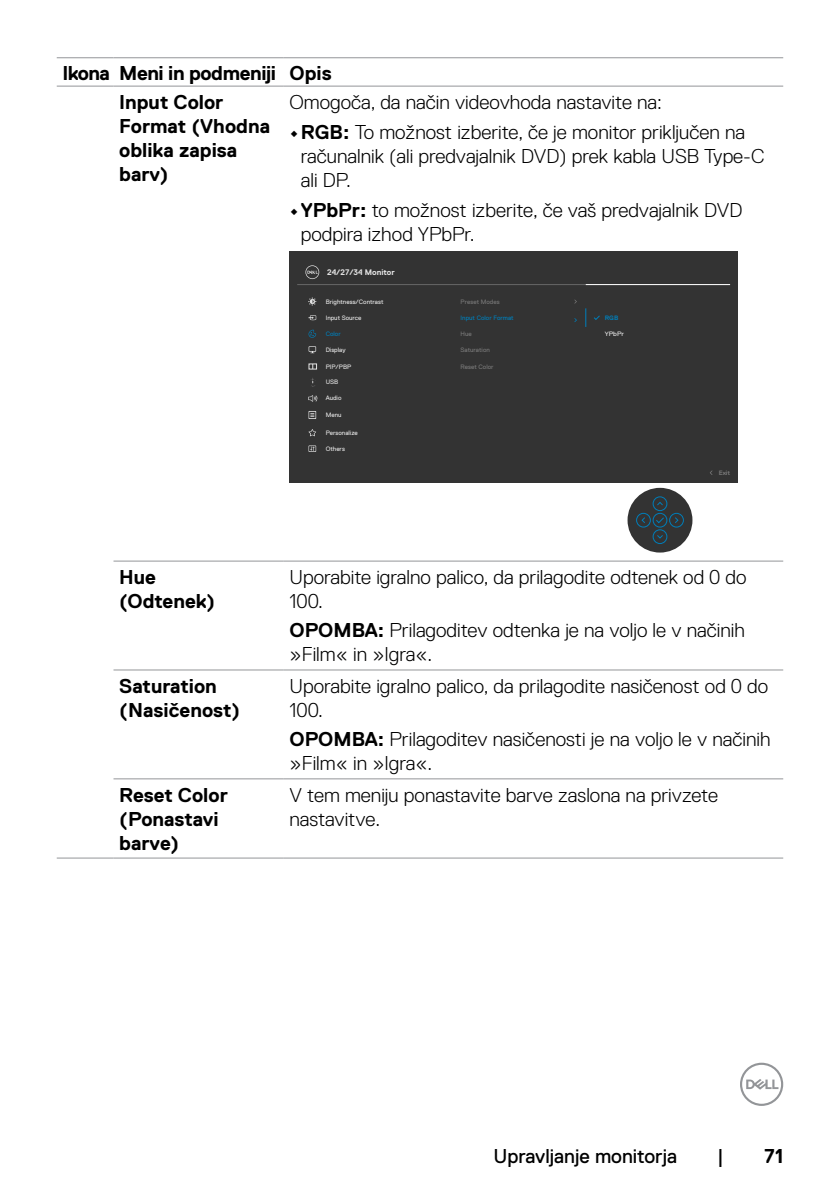
<style>
.page{position:relative;width:840px;height:1191px;background:#fff}
.page>*{position:absolute;margin:0;border:0;box-sizing:border-box;transform-origin:0 0}
.t1{font:300 20px/24px "Dell Replica";color:#000}
.t2{font:700 20px/24px "Dell Replica";color:#000}
.t3{font:700 20px/28.8px "Dell Replica";letter-spacing:-.02em;color:#000}
.t4{font:20px "Dell Replica";color:#000}
.t5{font:700 8px "Dell Replica";color:#e4e4e4}
.t6{font:6.4px "Dell Replica";color:#e4e4e4}
.t7{font:6.4px "Dell Replica";color:#787878}
.t8{font:6.4px "Dell Replica";color:#007db8}
.t9{font:6.4px "Dell Replica";color:#777}
.t10{font:6.4px "Dell Replica";color:#e4e4e4;scale:1.09 1}
.t11{font:700 6.4px "Dell Replica";color:#777}
.t12{font:700 6.4px "Dell Replica";color:#007db8}
.s1{font-weight:700}
</style>
<div class="page">
<svg style="left:740px;top:1062px;width:42px;height:44px"></svg>
<hr style="left:57px;top:57px;width:56px;height:1px;background:#939598">
<hr style="left:113px;top:57px;width:170px;height:1px;background:#939598">
<hr style="left:283px;top:57px;width:499px;height:1px;background:#939598">
<hr style="left:57px;top:86px;width:56px;height:1px;background:#939598">
<hr style="left:113px;top:86px;width:170px;height:1px;background:#939598">
<hr style="left:283px;top:86px;width:499px;height:1px;background:#939598">
<hr style="left:57px;top:857px;width:56px;height:1px;background:#939598">
<hr style="left:113px;top:857px;width:170px;height:1px;background:#939598">
<hr style="left:283px;top:857px;width:499px;height:1px;background:#939598">
<hr style="left:113px;top:561px;width:170px;height:1px;background:#939598">
<hr style="left:283px;top:561px;width:499px;height:1px;background:#939598">
<hr style="left:113px;top:669px;width:170px;height:1px;background:#939598">
<hr style="left:283px;top:669px;width:499px;height:1px;background:#939598">
<hr style="left:113px;top:778px;width:170px;height:1px;background:#939598">
<hr style="left:283px;top:778px;width:499px;height:1px;background:#939598">
<div style="left:289px;top:251px;width:448px;height:231px;background:#333"></div>
<div style="left:627px;top:488px;width:65px;height:64px;background:#333;border-radius:50%"></div>
<div style="left:652px;top:513px;width:14px;height:14px;border:1px solid #007db8;border-radius:50%"></div>
<div style="left:652px;top:529px;width:14px;height:15px;border:1px solid #007db8;border-radius:50%"></div>
<div style="left:652px;top:496px;width:14px;height:15px;border:1px solid #007db8;border-radius:50%"></div>
<div style="left:636px;top:513px;width:14px;height:14px;border:1px solid #007db8;border-radius:50%"></div>
<div style="left:669px;top:513px;width:14px;height:14px;border:1px solid #007db8;border-radius:50%"></div>
<svg style="left:657px;top:535px;width:6px;height:4px"></svg>
<svg style="left:657px;top:502px;width:6px;height:4px"></svg>
<svg style="left:675px;top:517px;width:3px;height:6px"></svg>
<svg style="left:641px;top:517px;width:4px;height:6px"></svg>
<svg style="left:654px;top:516px;width:10px;height:8px"></svg>
<svg style="left:594px;top:315px;width:6px;height:5px"></svg>
<svg style="left:585px;top:308px;width:1px;height:19px"></svg>
<hr style="left:297px;top:284px;width:432px;height:1px;background:#666">
<hr style="left:585px;top:284px;width:144px;height:1px;background:#fff">
<svg style="left:305px;top:265px;width:14px;height:14px"></svg>
<svg style="left:308px;top:315px;width:8px;height:5px"></svg>
<svg style="left:308px;top:329px;width:8px;height:9px"></svg>
<svg style="left:308px;top:297px;width:8px;height:8px"></svg>
<svg style="left:308px;top:346px;width:8px;height:6px"></svg>
<svg style="left:309px;top:347px;width:6px;height:6px"></svg>
<svg style="left:308px;top:363px;width:9px;height:6px"></svg>
<svg style="left:308px;top:429px;width:8px;height:7px"></svg>
<svg style="left:308px;top:445px;width:8px;height:7px"></svg>
<svg style="left:309px;top:446px;width:6px;height:5px"></svg>
<svg style="left:308px;top:411px;width:8px;height:8px"></svg>
<svg style="left:309px;top:412px;width:6px;height:6px"></svg>
<svg style="left:308px;top:395px;width:9px;height:7px"></svg>
<svg style="left:311px;top:378px;width:4px;height:9px"></svg>
<p class="t3" style="left:119px;top:59px;width:214px;text-indent:-57px">Ikona Meni in podmeniji Opis<br>Input Color</p>
<p class="t2" style="left:119px;top:114px;width:152px">Format (Vhodna oblika zapisa barv)</p>
<p class="t1" style="left:289px;top:90px;width:374px">Omogoča, da način videovhoda nastavite na:</p>
<p class="t1" style="left:300px;top:120px;width:465px;text-indent:-11px"><span class="s1">•RGB:</span> To možnost izberite, če je monitor priključen na računalnik (ali predvajalnik DVD) prek kabla USB Type-C ali DP.</p>
<p class="t1" style="left:300px;top:198px;width:443px;text-indent:-11px"><span class="s1">•YPbPr:</span> to možnost izberite, če vaš predvajalnik DVD podpira izhod YPbPr.</p>
<p class="t5" style="left:327px;top:267px;width:69px">24/27/34 Monitor</p>
<p class="t6" style="left:325px;top:298px;width:59px">Brightness/Contrast</p>
<p class="t6" style="left:325px;top:314px;width:37px">Input Source</p>
<p class="t8" style="left:325px;top:330px;width:17px">Color</p>
<p class="t6" style="left:325px;top:346px;width:21px">Display</p>
<p class="t6" style="left:325px;top:363px;width:27px">PIP/PBP</p>
<p class="t6" style="left:325px;top:378px;width:14px">USB</p>
<p class="t6" style="left:325px;top:395px;width:17px">Audio</p>
<p class="t6" style="left:325px;top:411px;width:17px">Menu</p>
<p class="t6" style="left:325px;top:429px;width:34px">Personalize</p>
<p class="t6" style="left:325px;top:445px;width:21px">Others</p>
<p class="t9" style="left:460px;top:298px;width:41px">Preset Modes</p>
<p class="t8" style="left:460px;top:314px;width:54px">Input Color Format</p>
<p class="t12" style="left:604px;top:314px;width:15px">RGB</p>
<p class="t7" style="left:460px;top:330px;width:13px">Hue</p>
<p class="t7" style="left:460px;top:346px;width:31px">Saturation</p>
<p class="t7" style="left:460px;top:363px;width:34px">Reset Color</p>
<p class="t10" style="left:604px;top:330px;width:19px">YPbPr</p>
<p class="t11" style="left:718px;top:469px;width:13px">Exit</p>
<p class="t2" style="left:119px;top:565px;width:97px">Hue (Odtenek)</p>
<p class="t1" style="left:289px;top:565px;width:458px">Uporabite igralno palico, da prilagodite odtenek od 0 do<br>100.</p>
<p class="t1" style="left:289px;top:618px;width:457px"><span class="s1">OPOMBA:</span> Prilagoditev odtenka je na voljo le v načinih »Film« in »Igra«.</p>
<p class="t2" style="left:119px;top:674px;width:122px">Saturation (Nasičenost)</p>
<p class="t1" style="left:289px;top:674px;width:480px">Uporabite igralno palico, da prilagodite nasičenost od 0 do<br>100.</p>
<p class="t1" style="left:289px;top:727px;width:482px"><span class="s1">OPOMBA:</span> Prilagoditev nasičenosti je na voljo le v načinih »Film« in »Igra«.</p>
<p class="t2" style="left:119px;top:782px;width:110px">Reset Color (Ponastavi barve)</p>
<p class="t1" style="left:289px;top:782px;width:430px">V tem meniju ponastavite barve zaslona na privzete nastavitve.</p>
<p class="t4" style="left:493px;top:1144px;width:185px">Upravljanje monitorja</p>
<p class="t4" style="left:716px;top:1144px;width:8px">|</p>
<p class="t2" style="left:763px;top:1143px;width:21px">71</p>
</div>
